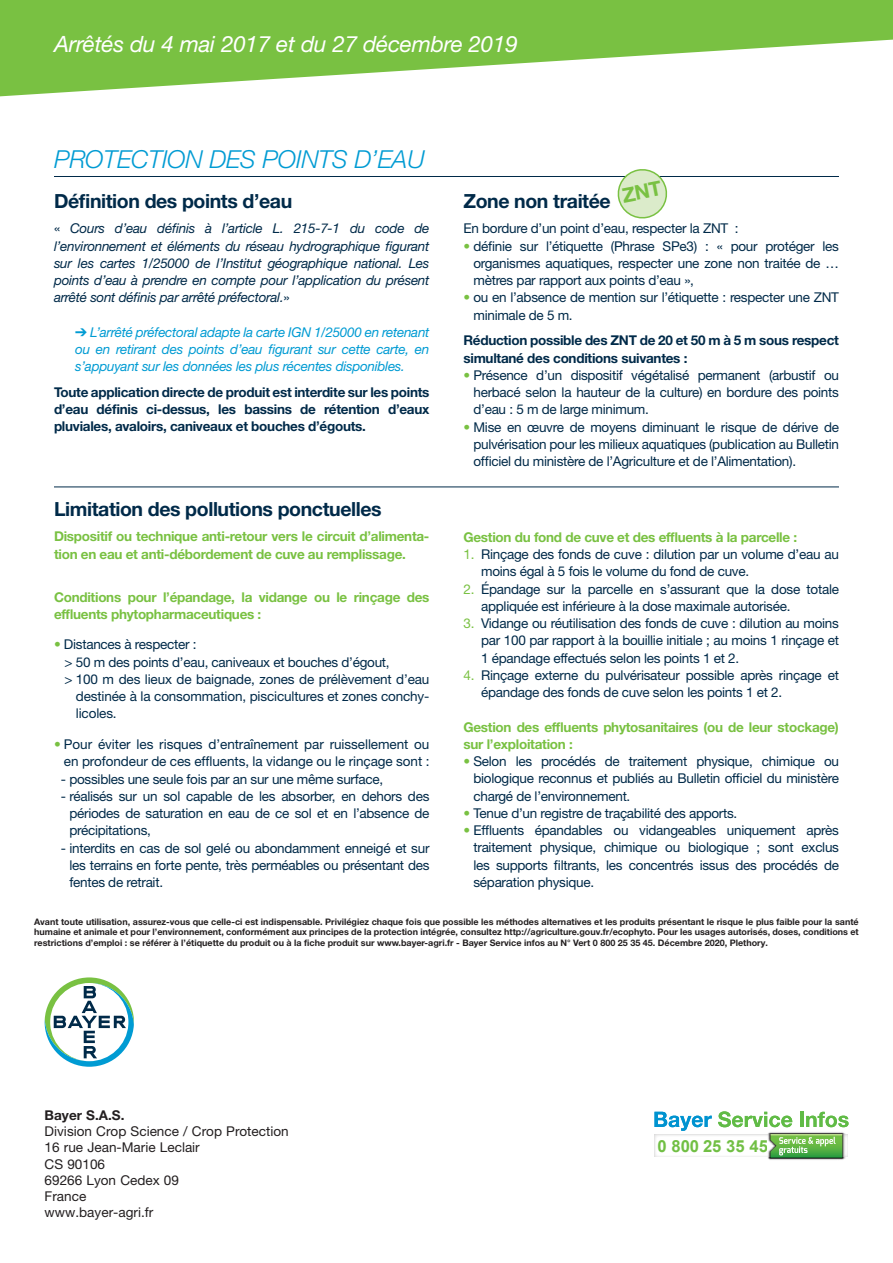
<style>
.page{position:relative;width:893px;height:1263px;background:#fff}
.page>*{position:absolute;margin:0;border:0;box-sizing:border-box;transform-origin:0 0}
.t1{font:italic 300 24.75px "Helvetica Neue LT Pro";letter-spacing:-.01em;color:#009bd3}
.t2{font:italic 22.5px "Helvetica Neue LT Pro";letter-spacing:-.01em;color:#fff}
.t3{font:700 19.5px "Helvetica Neue LT Pro";letter-spacing:-.02em;color:#002a49}
.t4{font:700 16.65px "Arial";color:#71bf44}
.t5{font:13.5px/17.2px "Helvetica Neue LT Pro";letter-spacing:-.02em;color:#002a49;text-align:justify}
.t6{font:700 13.5px/17.2px "Helvetica Neue LT Pro";letter-spacing:-.02em;color:#79c142}
.t7{font:italic 13.5px/17.2px "Helvetica Neue LT Pro";letter-spacing:-.02em;color:#002a49;text-align:justify}
.t8{font:700 13.5px/17.2px "Helvetica Neue LT Pro";letter-spacing:-.02em;color:#002a49;text-align:justify}
.t9{font:italic 13.5px/17.2px "Helvetica Neue LT Pro";letter-spacing:-.02em;color:#009bd3;text-align:justify}
.TEXTE_C8{font:13.5px/16.2px "Helvetica Neue LT Pro";color:#231f20}
.TEXTE_C8-2{font:700 13.5px "Helvetica Neue LT Pro";color:#231f20}
.t10{font:700 9px/10.5px "Helvetica Neue LT Pro";color:#231f20;text-align:justify}
.s1{font-style:normal}
.s2{color:#79c142}
</style>
<div class="page">
<svg style="left:0;top:0;width:893px;height:96px;fill:#79c142"></svg>
<img style="left:768px;top:1132px;width:77px;height:28px">
<svg style="left:654px;top:1112px;width:58px;height:19px"></svg>
<svg style="left:718px;top:1111px;width:74px;height:16px"></svg>
<hr style="left:800px;top:1112px;width:4px;height:15px;background:#60bb46">
<svg style="left:806px;top:1112px;width:42px;height:15px"></svg>
<div style="left:654px;top:1134px;width:194px;height:23px;background:#fff"></div>
<svg style="left:770px;top:1134px;width:72px;height:23px;background:#7abf66"></svg>
<svg style="left:45px;top:977px;width:89px;height:90px"></svg>
<hr style="left:54px;top:176px;width:785px;height:1px;background:#002a49">
<hr style="left:54px;top:486px;width:785px;height:1px;background:#002a49">
<svg style="left:617px;top:169px;width:51px;height:50px"></svg>
<p class="t2" style="left:54px;top:30px;width:465px">Arrêtés du 4 mai 2017 et du 27 décembre 2019</p>
<p class="t1" style="left:54px;top:144px;width:372px">PROTECTION DES POINTS D’EAU</p>
<p class="t3" style="left:54px;top:189px;width:240px">Définition des points d’eau</p>
<p class="t7" style="left:54px;top:220px;width:377px"><span class="s1">«</span> Cours d’eau définis à l’article L. 215-7-1 du code de l’environnement et éléments du réseau hydrographique figurant sur les cartes 1/25000 de l’Institut géographique national. Les points d’eau à prendre en compte pour l’application du présent arrêté sont définis par arrêté préfectoral.<span class="s1">»</span></p>
<p class="t9" style="left:75px;top:323px;width:356px">➔ L’arrêté préfectoral adapte la carte IGN 1/25000 en retenant ou en retirant des points d’eau figurant sur cette carte, en s’appuyant sur les données les plus récentes disponibles.</p>
<p class="t8" style="left:54px;top:383px;width:377px">Toute application directe de produit est interdite sur les points d’eau définis ci-dessus, les bassins de rétention d’eaux pluviales, avaloirs, caniveaux et bouches d’égouts.</p>
<p class="t3" style="left:54px;top:497px;width:329px">Limitation des pollutions ponctuelles</p>
<p class="t6" style="left:54px;top:528px;width:377px">Dispositif ou technique anti-retour vers le circuit d’alimenta&shy;tion en eau et anti-débordement de cuve au remplissage.</p>
<p class="t6" style="left:54px;top:588px;width:377px">Conditions pour l’épandage, la vidange ou le rinçage des effluents phytopharmaceutiques :</p>
<p class="t5" style="left:54px;top:636px;width:144px"><span class="s2">•</span> Distances à respecter :</p>
<p class="t5" style="left:64px;top:653px;width:327px">&gt; 50 m des points d’eau, caniveaux et bouches d’égout,</p>
<p class="t5" style="left:76px;top:670px;width:355px;text-indent:-11px">&gt; 100 m des lieux de baignade, zones de prélèvement d’eau destinée à la consommation, piscicultures et zones conchy&shy;licoles.</p>
<p class="t5" style="left:54px;top:735px;width:377px;text-align:right"><span class="s2">•</span> Pour éviter les risques d’entraînement par ruissellement ou en profondeur de ces effluents, la vidange ou le rinçage sont :</p>
<p class="t5" style="left:61px;top:770px;width:324px">- possibles une seule fois par an sur une même surface,</p>
<p class="t5" style="left:69px;top:787px;width:362px;text-indent:-8px">- réalisés sur un sol capable de les absorber, en dehors des périodes de saturation en eau de ce sol et en l’absence de précipitations,</p>
<p class="t5" style="left:69px;top:839px;width:362px;text-indent:-8px">- interdits en cas de sol gelé ou abondamment enneigé et sur les terrains en forte pente, très perméables ou présentant des fentes de retrait.</p>
<p class="t3" style="left:463px;top:189px;width:149px">Zone non traitée</p>
<p class="t5" style="left:463px;top:220px;width:277px">En bordure d’un point d’eau, respecter la ZNT :</p>
<p class="t5" style="left:473px;top:237px;width:367px;text-indent:-10px"><span class="s2">•</span> définie sur l’étiquette (Phrase SPe3) : « pour protéger les organismes aquatiques, respecter une zone non traitée de … mètres par rapport aux points d’eau »,</p>
<p class="t5" style="left:473px;top:289px;width:367px;text-indent:-10px"><span class="s2">•</span> ou en l’absence de mention sur l’étiquette : respecter une ZNT minimale de 5 m.</p>
<p class="t8" style="left:463px;top:332px;width:377px">Réduction possible des ZNT de 20 et 50 m à 5 m sous respect simultané des conditions suivantes :</p>
<p class="t5" style="left:473px;top:366px;width:367px;text-indent:-10px"><span class="s2">•</span> Présence d’un dispositif végétalisé permanent (arbustif ou herbacé selon la hauteur de la culture) en bordure des points d’eau : 5 m de large minimum.</p>
<p class="t5" style="left:473px;top:418px;width:367px;text-indent:-10px"><span class="s2">•</span> Mise en œuvre de moyens diminuant le risque de dérive de pulvérisation pour les milieux aquatiques (publication au Bulletin officiel du ministère de l’Agriculture et de l’Alimentation).</p>
<p class="t6" style="left:463px;top:528px;width:335px">Gestion du fond de cuve et des effluents à la parcelle :</p>
<p class="t5" style="left:481px;top:545px;width:359px;text-indent:-18px"><span class="s2">1.</span> Rinçage des fonds de cuve : dilution par un volume d’eau au moins égal à 5 fois le volume du fond de cuve.</p>
<p class="t5" style="left:481px;top:580px;width:359px;text-indent:-18px"><span class="s2">2.</span> Épandage sur la parcelle en s’assurant que la dose totale appliquée est inférieure à la dose maximale autorisée.</p>
<p class="t5" style="left:481px;top:614px;width:359px;text-indent:-18px"><span class="s2">3.</span> Vidange ou réutilisation des fonds de cuve : dilution au moins par 100 par rapport à la bouillie initiale ; au moins 1 rinçage et 1 épandage effectués selon les points 1 et 2.</p>
<p class="t5" style="left:481px;top:666px;width:359px;text-indent:-18px"><span class="s2">4.</span> Rinçage externe du pulvérisateur possible après rinçage et épandage des fonds de cuve selon les points 1 et 2.</p>
<p class="t6" style="left:463px;top:718px;width:377px">Gestion des effluents phytosanitaires (ou de leur stockage) sur l’exploitation :</p>
<p class="t5" style="left:473px;top:752px;width:367px;text-indent:-10px"><span class="s2">•</span> Selon les procédés de traitement physique, chimique ou biologique reconnus et publiés au Bulletin officiel du ministère chargé de l’environnement.</p>
<p class="t5" style="left:463px;top:804px;width:275px"><span class="s2">•</span> Tenue d’un registre de traçabilité des apports.</p>
<p class="t5" style="left:473px;top:821px;width:367px;text-indent:-10px"><span class="s2">•</span> Effluents épandables ou vidangeables uniquement après traitement physique, chimique ou biologique ; sont exclus les supports filtrants, les concentrés issus des procédés de séparation physique.</p>
<p class="t10" style="left:34px;top:916px;width:826px">Avant toute utilisation, assurez-vous que celle-ci est indispensable. Privilégiez chaque fois que possible les méthodes alternatives et les produits présentant le risque le plus faible pour la santé humaine et animale et pour l’environnement, conformément aux principes de la protection intégrée, consultez http://agriculture.gouv.fr/ecophyto. Pour les usages autorisés, doses, conditions et restrictions d’emploi : se référer à l’étiquette du produit ou à la fiche produit sur www.bayer-agri.fr - Bayer Service infos au N° Vert 0 800 25 35 45. Décembre 2020, Plethory.</p>
<p class="TEXTE_C8-2" style="left:45px;top:1107px;width:81px">Bayer S.A.S.</p>
<p class="TEXTE_C8" style="left:45px;top:1123px;width:246px">Division Crop Science / Crop Protection</p>
<p class="TEXTE_C8" style="left:45px;top:1139px;width:157px">16 rue Jean-Marie Leclair<br>CS 90106<br>69266 Lyon Cedex 09</p>
<p class="TEXTE_C8" style="left:45px;top:1188px;width:43px">France</p>
<p class="TEXTE_C8" style="left:45px;top:1204px;width:110px">www.bayer-agri.fr</p>
<p class="t4" style="left:657px;top:1135px;width:112px">0 800 25 35 45</p>
</div>
